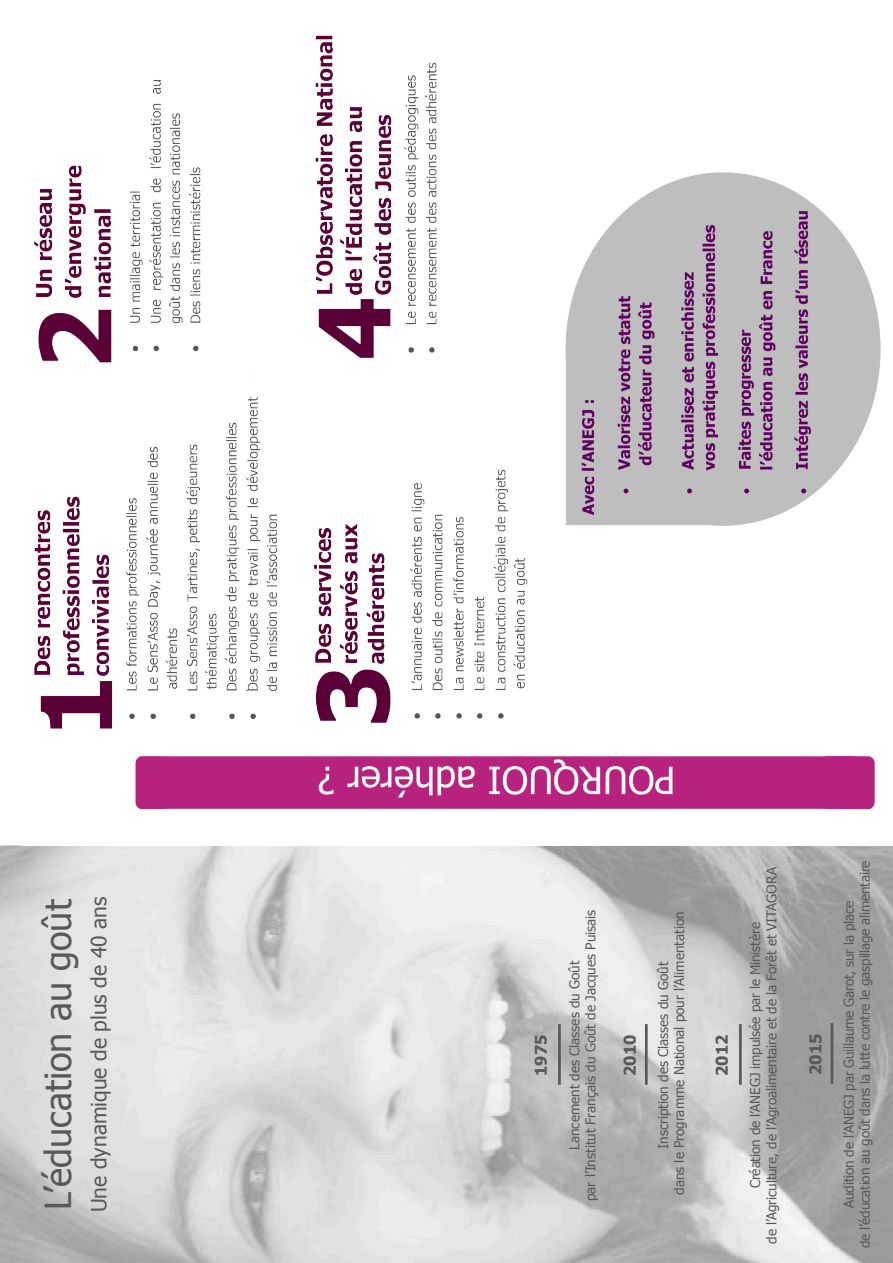
<style>
.page{position:relative;width:893px;height:1263px;background:#fff}
.page>*{position:absolute;margin:0;border:0;box-sizing:border-box;transform-origin:0 0}
.t1{font:36px "Tahoma";color:#595959}
.t2{font:21px "Tahoma";color:#595959}
.t3{font:700 16.2px "Tahoma";color:#595959}
.t4{font:13.5px/16.2px "Tahoma";letter-spacing:-.005em;color:#595959;text-align:center}
</style>
<div class="page">
<img style="left:0;top:35px;width:893px;height:1228px">
<hr style="left:558px;top:1024px;width:3px;height:61px;background:#595959">
<hr style="left:645px;top:1024px;width:3px;height:61px;background:#595959">
<hr style="left:739px;top:1024px;width:3px;height:61px;background:#595959">
<hr style="left:831px;top:1023px;width:2px;height:61px;background:#595959">
<p class="t1" style="left:34px;top:1210px;width:312px;rotate:-90deg">L’éducation au goût</p>
<p class="t2" style="left:85px;top:1212px;width:317px;rotate:-90deg">Une dynamique de plus de 40 ans</p>
<p class="t3" style="left:530px;top:1076px;width:43px;rotate:-90deg">1975</p>
<p class="t4" style="left:566px;top:1201px;width:293px;rotate:-90deg">Lancement des Classes du Goût<br>par l’Institut Français du Goût de Jacques Puisais</p>
<p class="t3" style="left:618px;top:1076px;width:43px;rotate:-90deg">2010</p>
<p class="t4" style="left:654px;top:1195px;width:285px;rotate:-90deg">Inscription des Classes du Goût<br>dans le Programme National pour l’Alimentation</p>
<p class="t3" style="left:711px;top:1076px;width:43px;rotate:-90deg">2012</p>
<p class="t4" style="left:747px;top:1243px;width:378px;rotate:-90deg">Création de l’ANEGJ impulsée par le Ministère<br>de l’Agriculture, de l’Agroalimentaire et de la Forêt et VITAGORA</p>
<p class="t3" style="left:804px;top:1075px;width:43px;rotate:-90deg">2015</p>
<p class="t4" style="left:840px;top:1248px;width:389px;rotate:-90deg">Audition de l’ANEGJ par Guillaume Garot, sur la place<br>de l’éducation au goût dans la lutte contre le gaspillage alimentaire</p>
</div>
